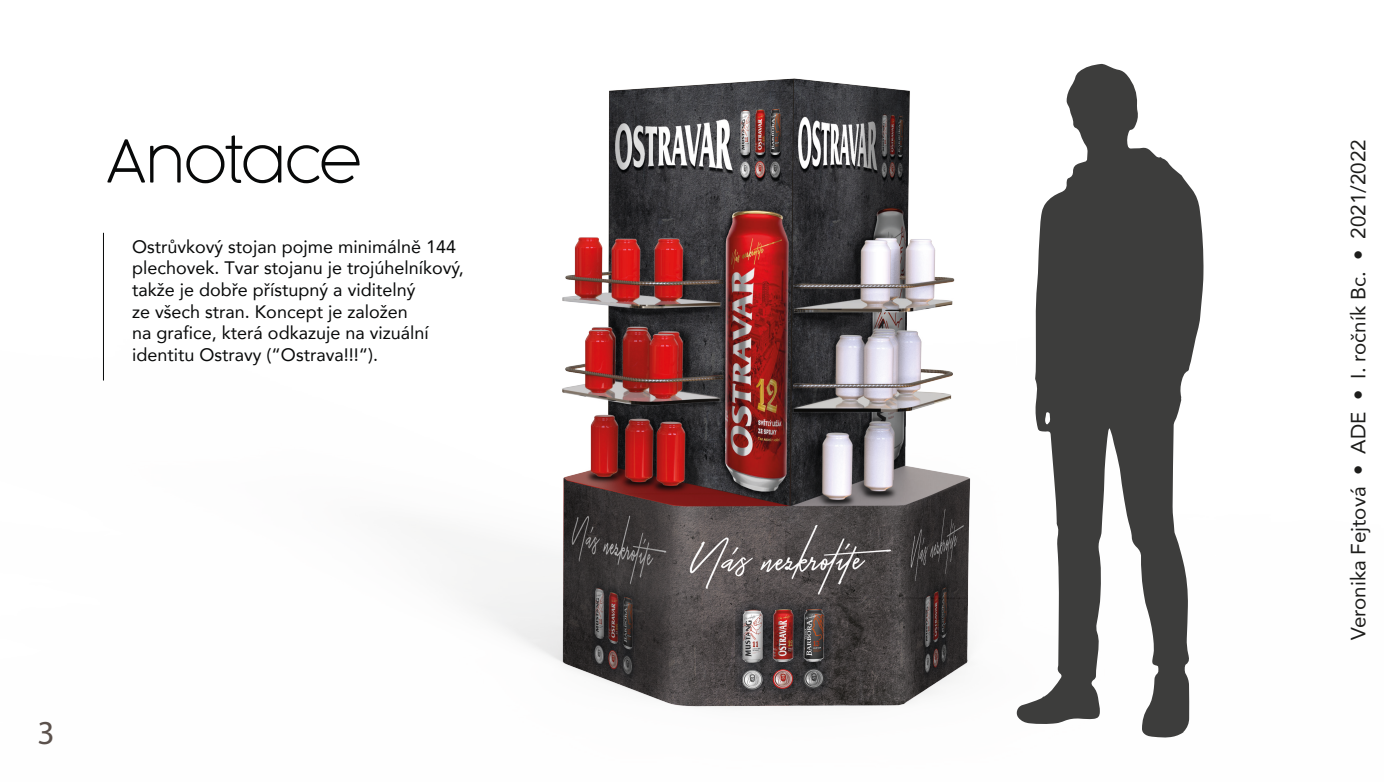
<style>
.page{position:relative;width:1389px;height:782px;background:#fff}
.page>*{position:absolute;margin:0;border:0;box-sizing:border-box;transform-origin:0 0}
.t1{font:200 58px "COCOGOOSE";letter-spacing:-.035em;color:#080909}
.t2{font:33.55px "Myriad Pro";color:#5b514c}
.t3{font:20.55px "Avenir";color:#1d1d1b}
.t4{font:18px/21.6px "Avenir";color:#080909}
</style>
<div class="page">
<img style="left:103px;top:63px;width:999px;height:645px">
<hr style="left:103px;top:233px;width:1px;height:147px;background:#080909">
<svg style="left:1015px;top:64px;width:189px;height:674px;fill:#3d3d3c"></svg>
<h1 class="t1" style="left:105px;top:128px;width:259px">Anotace</h1>
<p class="t4" style="left:132px;top:235px;width:333px">Ostrůvkový stojan pojme minimálně 144 plechovek. Tvar stojanu je trojúhelníkový, takže je dobře přístupný a viditelný<br>ze všech stran. Koncept je založen<br>na grafice, která odkazuje na vizuální identitu Ostravy (“Ostrava!!!“).</p>
<h2 class="t2" style="left:37px;top:712px;width:19px">3</h2>
<p class="t3" style="left:1342px;top:639px;width:501px;rotate:-90deg">Veronika Fejtová • ADE • I. ročník Bc. • 2021/2022</p>
</div>
